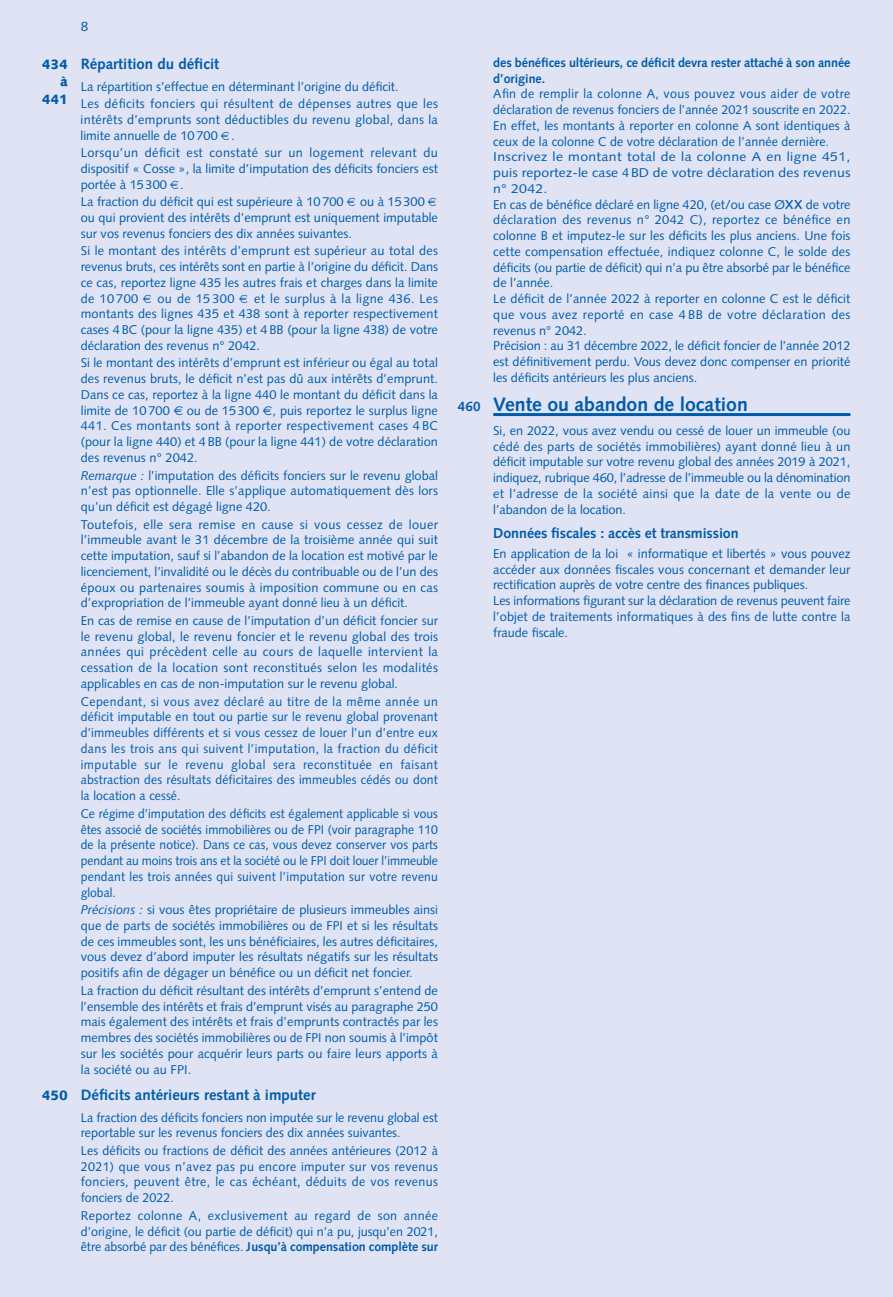
<style>
.page{position:relative;width:893px;height:1297px;background:#dfe3f3}
.page>*{position:absolute;margin:0;border:0;box-sizing:border-box;transform-origin:0 0}
.t1{font:700 19.5px "Syntax";color:#005baa}
.t2{font:700 15px "Syntax";color:#005baa}
.t3{font:700 14.25px "Syntax";letter-spacing:-.005em;color:#005baa}
.t4{font:13.5px "Syntax";color:#005baa}
.t5{font:12.75px/15.8px "Syntax";color:#005baa;text-align:justify}
.t6{font:12.75px/15.8px "Syntax";color:#005baa;text-align:justify;scale:.96 1}
.t7{font:12.75px/15.8px "Syntax";color:#005baa;text-align:justify;scale:.95 1}
.t8{font:12.75px/15.8px "Syntax";color:#005baa;text-align:justify;scale:1.1 1}
.t9{font:700 12.75px/15.8px "Syntax";letter-spacing:-.005em;color:#005baa}
.s1{font-weight:900;font-size:13.5px}
.s2{font-family:"Euro Sans"}
.s3{font-style:italic}
.s4{font-weight:700}
.s5{font-size:18px}
.s6{font-size:13.5px}
</style>
<div class="page">
<hr style="left:493px;top:413px;width:357px;height:3px;background:#005baa">
<p class="t4" style="left:81px;top:21px;width:9px">8</p>
<p class="t2" style="left:42px;top:57px;width:179px"><span class="s1">434</span> Répartition du déficit</p>
<p class="t5" style="left:60px;top:79px;width:340px"><sup>à</sup> La répartition s’effectue en déterminant l’origine du déficit.</p>
<p class="t5" style="left:81px;top:97px;width:359px;text-indent:-39px"><sup>441</sup> Les déficits fonciers qui résultent de dépenses autres que les intérêts d’emprunts sont déductibles du revenu global, dans la limite annuelle de 10700 .</p>
<p class="t5" style="left:81px;top:146px;width:359px">Lorsqu’un déficit est constaté sur un logement relevant du dispositif « Cosse », la limite d’imputation des déficits fonciers est portée à 15 300 .</p>
<p class="t5" style="left:81px;top:195px;width:264px">La fraction du déficit qui est supérieure à 10 700</p>
<p class="t5" style="left:81px;top:195px;width:359px;text-align:left;text-indent:279px">ou à 15300 ou qui provient des intérêts d’emprunt est uniquement imputable sur vos revenus fonciers des dix années suivantes.</p>
<p class="t5" style="left:81px;top:244px;width:359px">Si le montant des intérêts d’emprunt est supérieur au total des revenus bruts, ces intérêts sont en partie à l’origine du déficit. Dans ce cas, reportez ligne 435 les autres frais et charges dans la limite de 10 700</p>
<p class="t5" style="left:81px;top:292px;width:359px;text-indent:173px">et le surplus à la ligne 436. Les montants des lignes 435 et 438 sont à reporter respectivement cases 4 BC (pour la ligne 435) et 4 BB (pour la ligne 438) de votre déclaration des revenus n° 2042.</p>
<p class="t5" style="left:81px;top:356px;width:359px">Si le montant des intérêts d’emprunt est inférieur ou égal au total des revenus bruts, le déficit n’est pas dû aux intérêts d’emprunt.<br>Dans ce cas, reportez à la ligne 440 le montant du déficit dans la limite de 10 700 <span class="s2">€</span> ou de 15300 <span class="s2">€</span>, puis reportez le surplus ligne 441. Ces montants sont à reporter respectivement cases 4 BC (pour la ligne 440) et 4 BB (pour la ligne 441) de votre déclaration des revenus n° 2042.</p>
<p class="t5" style="left:81px;top:468px;width:359px"><span class="s3">Remarque :</span> l’imputation des déficits fonciers sur le revenu global n’est pas optionnelle. Elle s’applique automatiquement dès lors qu’un déficit est dégagé ligne 420.</p>
<p class="t5" style="left:81px;top:518px;width:359px">Toutefois, elle sera remise en cause si vous cessez de louer l’immeuble avant le 31 décembre de la troisième année qui suit cette imputation, sauf si l’abandon de la location est motivé par le licenciement, l’invalidité ou le décès du contribuable ou de l’un des époux ou partenaires soumis à imposition commune ou en cas d’expropriation de l’immeuble ayant donné lieu à un déficit.</p>
<p class="t5" style="left:81px;top:614px;width:359px">En cas de remise en cause de l’imputation d’un déficit foncier sur le revenu global, le revenu foncier et le revenu global des trois années qui précèdent celle au cours de laquelle intervient la cessation de la location sont reconstitués selon les modalités applicables en cas de non-imputation sur le revenu global.</p>
<p class="t6" style="left:81px;top:695px;width:374px">Cependant, si vous avez déclaré au titre de la même année un déficit imputable en tout ou partie sur le revenu global provenant d’immeubles différents et si vous cessez de louer l’un d’entre eux dans les trois ans qui suivent l’imputation, la fraction du déficit imputable sur le revenu global sera reconstituée en faisant abstraction des résultats déficitaires des immeubles cédés ou dont la location a cessé.</p>
<p class="t7" style="left:81px;top:807px;width:377px">Ce régime d’imputation des déficits est également applicable si vous êtes associé de sociétés immobilières ou de FPI (voir paragraphe 110 de la présente notice). Dans ce cas, vous devez conserver vos parts pendant au moins trois ans et la société ou le FPI doit louer l’immeuble pendant les trois années qui suivent l’imputation sur votre revenu global.</p>
<p class="t5" style="left:81px;top:903px;width:359px"><span class="s3">Précisions :</span> si vous êtes propriétaire de plusieurs immeubles ainsi que de parts de sociétés immobilières ou de FPI et si les résultats de ces immeubles sont, les uns bénéficiaires, les autres déficitaires, vous devez d’abord imputer les résultats négatifs sur les résultats positifs afin de dégager un bénéfice ou un déficit net foncier.</p>
<p class="t5" style="left:81px;top:984px;width:359px">La fraction du déficit résultant des intérêts d’emprunt s’entend de l’ensemble des intérêts et frais d’emprunt visés au paragraphe 250 mais également des intérêts et frais d’emprunts contractés par les membres des sociétés immobilières ou de FPI non soumis à l’impôt sur les sociétés pour acquérir leurs parts ou faire leurs apports à la société ou au FPI.</p>
<p class="t2" style="left:42px;top:1088px;width:275px"><span class="s1">450</span> Déficits antérieurs restant à imputer</p>
<p class="t5" style="left:81px;top:1110px;width:359px">La fraction des déficits fonciers non imputée sur le revenu global est reportable sur les revenus fonciers des dix années suivantes.</p>
<p class="t5" style="left:81px;top:1144px;width:359px">Les déficits ou fractions de déficit des années antérieures (2012 à 2021) que vous n’avez pas pu encore imputer sur vos revenus fonciers, peuvent être, le cas échéant, déduits de vos revenus fonciers de 2022.</p>
<p class="t5" style="left:81px;top:1209px;width:359px">Reportez colonne A, exclusivement au regard de son année d’origine, le déficit (ou partie de déficit) qui n’a pu, jusqu’en 2021, être absorbé par des bénéfices. <span class="s4">Jusqu’à compensation complète sur</span></p>
<p class="t5" style="left:157px;top:292px;width:78px">ou de 15 300</p>
<p class="t9" style="left:493px;top:56px;width:359px">des bénéfices ultérieurs, ce déficit devra rester attaché à son année d’origine.</p>
<p class="t5" style="left:493px;top:87px;width:359px">Afin de remplir la colonne A, vous pouvez vous aider de votre déclaration de revenus fonciers de l’année 2021 souscrite en 2022.<br>En effet, les montants à reporter en colonne A sont identiques à ceux de la colonne C de votre déclaration de l’année dernière.</p>
<p class="t8" style="left:493px;top:150px;width:326px">Inscrivez le montant total de la colonne A en ligne 451, puis reportez-le case 4BD de votre déclaration des revenus n° 2042.</p>
<p class="t5" style="left:493px;top:198px;width:359px">En cas de bénéfice déclaré en ligne 420, (et/ou case Ø<span class="s5">xx</span> de votre déclaration des revenus n° 2042 C), reportez ce bénéfice en colonne B et imputez-le sur les déficits les plus anciens. Une fois cette compensation effectuée, indiquez colonne C, le solde des déficits (ou partie de déficit) qui n’a pu être absorbé par le bénéfice de l’année.</p>
<p class="t5" style="left:493px;top:292px;width:359px">Le déficit de l’année 2022 à reporter en colonne C est le déficit que vous avez reporté en case 4 BB de votre déclaration des revenus n° 2042.</p>
<p class="t5" style="left:493px;top:339px;width:359px">Précision : au 31 décembre 2022, le déficit foncier de l’année 2012 est définitivement perdu. Vous devez donc compenser en priorité les déficits antérieurs les plus anciens.</p>
<p class="t1" style="left:458px;top:396px;width:291px"><span class="s6">460</span> Vente ou abandon de location</p>
<p class="t5" style="left:493px;top:424px;width:359px">Si, en 2022, vous avez vendu ou cessé de louer un immeuble (ou cédé des parts de sociétés immobilières) ayant donné lieu à un déficit imputable sur votre revenu global des années 2019 à 2021, indiquez, rubrique 460, l’adresse de l’immeuble ou la dénomination et l’adresse de la société ainsi que la date de la vente ou de l’abandon de la location.</p>
<p class="t3" style="left:493px;top:527px;width:247px">Données fiscales : accès et transmission</p>
<p class="t5" style="left:493px;top:547px;width:359px">En application de la loi « informatique et libertés » vous pouvez accéder aux données fiscales vous concernant et demander leur rectification auprès de votre centre des finances publiques.</p>
<p class="t5" style="left:493px;top:594px;width:359px">Les informations figurant sur la déclaration de revenus peuvent faire l’objet de traitements informatiques à des fins de lutte contre la fraude fiscale.</p>
</div>
